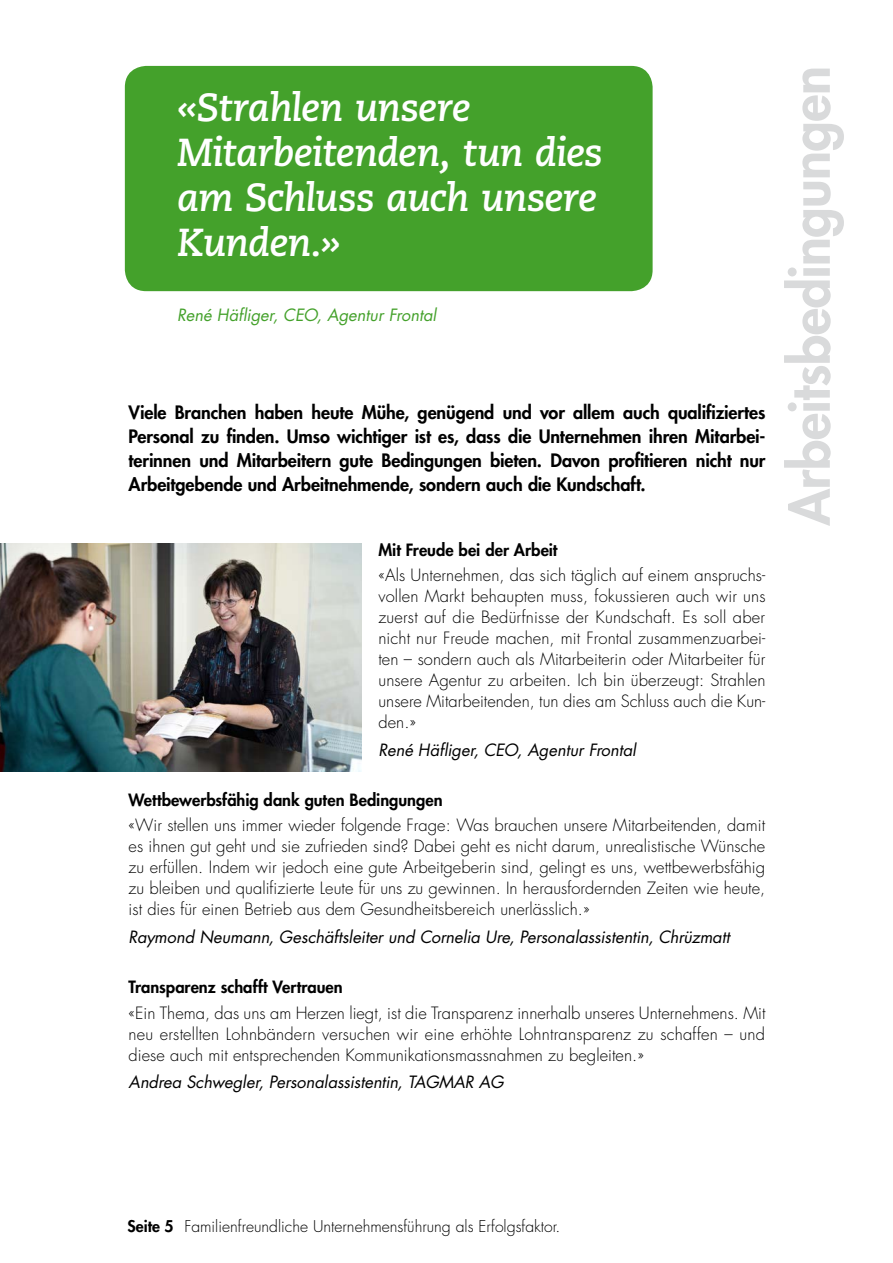
<style>
.page{position:relative;width:893px;height:1263px;background:#fff}
.page>*{position:absolute;margin:0;border:0;box-sizing:border-box;transform-origin:0 0}
.Lead_Futura_Heavy_2{font:800 54px "Futura Std";letter-spacing:-.015em;color:#d9dadb}
.Zitat_GROSS{font:italic 700 39px/45px "Caecilia";letter-spacing:-.025em;color:#fff}
.Lead_Futura_Heavy_2-2{font:800 18px/24px "Futura Std";letter-spacing:-.005em;color:#000;text-align:justify}
.Lauftext{font:300 16.5px/21px "Futura Std";letter-spacing:.005em;color:#000;text-align:justify}
.Namen_2{font:italic 16.5px "Futura Std";letter-spacing:-.005em;color:#000}
.ZwiTi{font:800 16.5px "Futura Std";color:#000}
.Name_Zitat_grün{font:italic 16.5px "Futura Std";color:#44a12b}
.t1{font:300 15.75px "Futura Std";color:#000}
.s1{font-weight:800}
</style>
<div class="page">
<div style="left:125px;top:66px;width:528px;height:225px;background:#44a12b;border-radius:21px"></div>
<img style="left:0;top:544px;width:361px;height:228px">
<p class="Zitat_GROSS" style="left:177px;top:86px;width:427px">«Strahlen unsere<br>Mitarbeitenden, tun dies am Schluss auch unsere<br>Kunden.»</p>
<p class="Name_Zitat_grün" style="left:177px;top:304px;width:261px">René Häfliger, CEO, Agentur Frontal</p>
<p class="Lead_Futura_Heavy_2-2" style="left:129px;top:400px;width:638px">Viele Branchen haben heute Mühe, genügend und vor allem auch qualifiziertes Personal zu finden. Umso wichtiger ist es, dass die Unternehmen ihren Mitarbei&shy;terinnen und Mitarbeitern gute Bedingungen bieten. Davon profitieren nicht nur Arbeitgebende und Arbeitnehmende, sondern auch die Kundschaft.</p>
<p class="ZwiTi" style="left:378px;top:539px;width:180px">Mit Freude bei der Arbeit</p>
<p class="Lauftext" style="left:378px;top:565px;width:389px">«Als Unternehmen, das sich täglich auf einem anspruchs&shy;vollen Markt behaupten muss, fokussieren auch wir uns zuerst auf die Bedürfnisse der Kundschaft. Es soll aber nicht nur Freude machen, mit Frontal zusammenzuarbei&shy;ten – sondern auch als Mitarbeiterin oder Mitarbeiter für unsere Agentur zu arbeiten. Ich bin überzeugt: Strahlen unsere Mitarbeitenden, tun dies am Schluss auch die Kun&shy;den.»</p>
<p class="Namen_2" style="left:378px;top:739px;width:259px">René Häfliger, CEO, Agentur Frontal</p>
<p class="ZwiTi" style="left:129px;top:790px;width:316px">Wettbewerbsfähig dank guten Bedingungen</p>
<p class="Lauftext" style="left:129px;top:815px;width:638px">«Wir stellen uns immer wieder folgende Frage: Was brauchen unsere Mitarbeitenden, damit es ihnen gut geht und sie zufrieden sind? Dabei geht es nicht darum, unrealistische Wünsche zu erfüllen. Indem wir jedoch eine gute Arbeitgeberin sind, gelingt es uns, wettbewerbsfähig zu bleiben und qualifizierte Leute für uns zu gewinnen. In herausfordernden Zeiten wie heute, ist dies für einen Betrieb aus dem Gesundheitsbereich unerlässlich.»</p>
<p class="Namen_2" style="left:129px;top:926px;width:603px">Raymond Neumann, Geschäftsleiter und Cornelia Ure, Personalassistentin, Chrüzmatt</p>
<p class="ZwiTi" style="left:129px;top:977px;width:216px">Transparenz schafft Vertrauen</p>
<p class="Lauftext" style="left:129px;top:1002px;width:638px">«Ein Thema, das uns am Herzen liegt, ist die Transparenz innerhalb unseres Unternehmens. Mit neu erstellten Lohnbändern versuchen wir eine erhöhte Lohntransparenz zu schaffen – und diese auch mit entsprechenden Kommunikationsmassnahmen zu begleiten.»</p>
<p class="Namen_2" style="left:129px;top:1071px;width:377px">Andrea Schwegler, Personalassistentin, TAGMAR AG</p>
<p class="Lead_Futura_Heavy_2" style="left:776px;top:525px;width:461px;rotate:-90deg">Arbeitsbedingungen</p>
<p class="t1" style="left:128px;top:1217px;width:434px"><span class="s1">Seite 5</span> Familienfreundliche Unternehmensführung als Erfolgsfaktor.</p>
</div>
